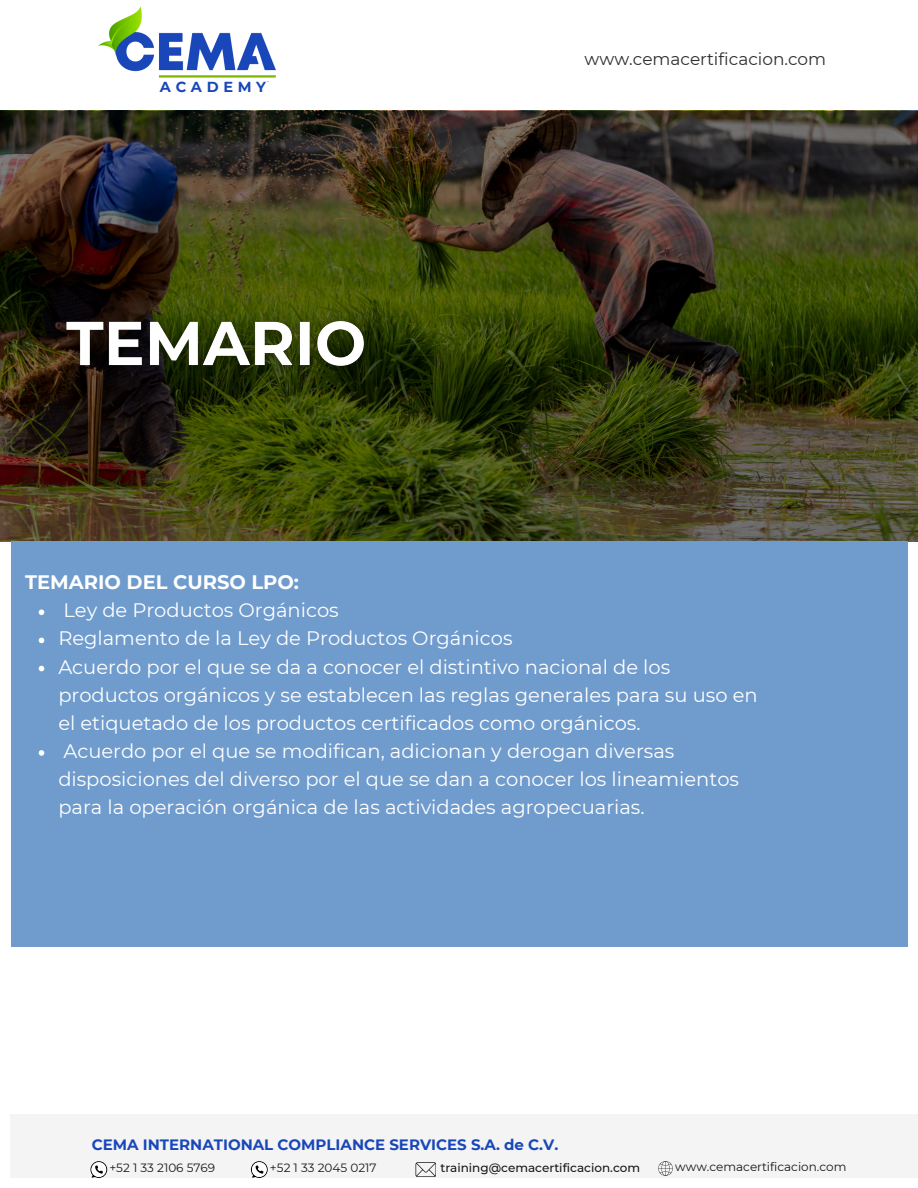
<style>
.page{position:relative;width:918px;height:1188px;background:#fff}
.page>*{position:absolute;margin:0;border:0;box-sizing:border-box;transform-origin:0 0}
.t1{font:19.5px/28.2px "Montserrat";color:#fff}
.t2{font:700 19.5px "Montserrat";color:#fff}
.t3{font:16.95px "Montserrat";color:#303030}
.t4{font:700 15px "Montserrat";color:#1947ba}
.t5{font:700 14.55px "Montserrat";letter-spacing:.32em;color:#1947ba}
.t6{font:12px "Montserrat";color:#171717}
.t7{font:500 12px "Montserrat";color:#171717}
</style>
<div class="page">
<img style="left:98px;top:6px;width:178px;height:72px">
<img style="left:0;top:111px;width:917px;height:431px">
<div style="left:11px;top:542px;width:896px;height:405px;background:#6f9bcd"></div>
<div style="left:11px;top:1115px;width:907px;height:63px;background:#f4f4f4"></div>
<svg style="left:90px;top:1161px;width:17px;height:17px"></svg>
<svg style="left:251px;top:1161px;width:17px;height:17px"></svg>
<svg style="left:416px;top:1162px;width:20px;height:15px"></svg>
<svg style="left:658px;top:1161px;width:15px;height:15px"></svg>
<img style="left:51px;top:306px;width:329px;height:78px">
<svg style="left:39px;top:609px;width:5px;height:6px"></svg>
<svg style="left:39px;top:638px;width:5px;height:5px"></svg>
<svg style="left:39px;top:666px;width:5px;height:5px"></svg>
<svg style="left:39px;top:750px;width:5px;height:6px"></svg>
<p class="t5" style="left:160px;top:78px;width:108px">ACADEMY</p>
<p class="t3" style="left:585px;top:49px;width:243px">www.cemacertificacion.com</p>
<p class="t2" style="left:25px;top:570px;width:275px">TEMARIO DEL CURSO LPO:</p>
<p class="t1" style="left:63px;top:596px;width:277px">Ley de Productos Orgánicos</p>
<h6 class="t1" style="left:58px;top:624px;width:456px">Reglamento de la Ley de Productos Orgánicos</h6>
<p class="t1" style="left:58px;top:653px;width:701px">Acuerdo por el que se da a conocer el distintivo nacional de los productos orgánicos y se establecen las reglas generales para su uso en el etiquetado de los productos certificados como orgánicos.</p>
<p class="t1" style="left:58px;top:737px;width:682px">Acuerdo por el que se modifican, adicionan y derogan diversas disposiciones del diverso por el que se dan a conocer los lineamientos para la operación orgánica de las actividades agropecuarias.</p>
<h5 class="t4" style="left:92px;top:1136px;width:468px">CEMA INTERNATIONAL COMPLIANCE SERVICES S.A. de C.V.</h5>
<h4 class="t6" style="left:109px;top:1160px;width:107px">+52 1 33 2106 5769</h4>
<p class="t6" style="left:270px;top:1160px;width:108px">+52 1 33 2045 0217</p>
<h2 class="t7" style="left:440px;top:1160px;width:201px">training@cemacertificacion.com</h2>
<p class="t6" style="left:675px;top:1160px;width:173px">www.cemacertificacion.com</p>
</div>
